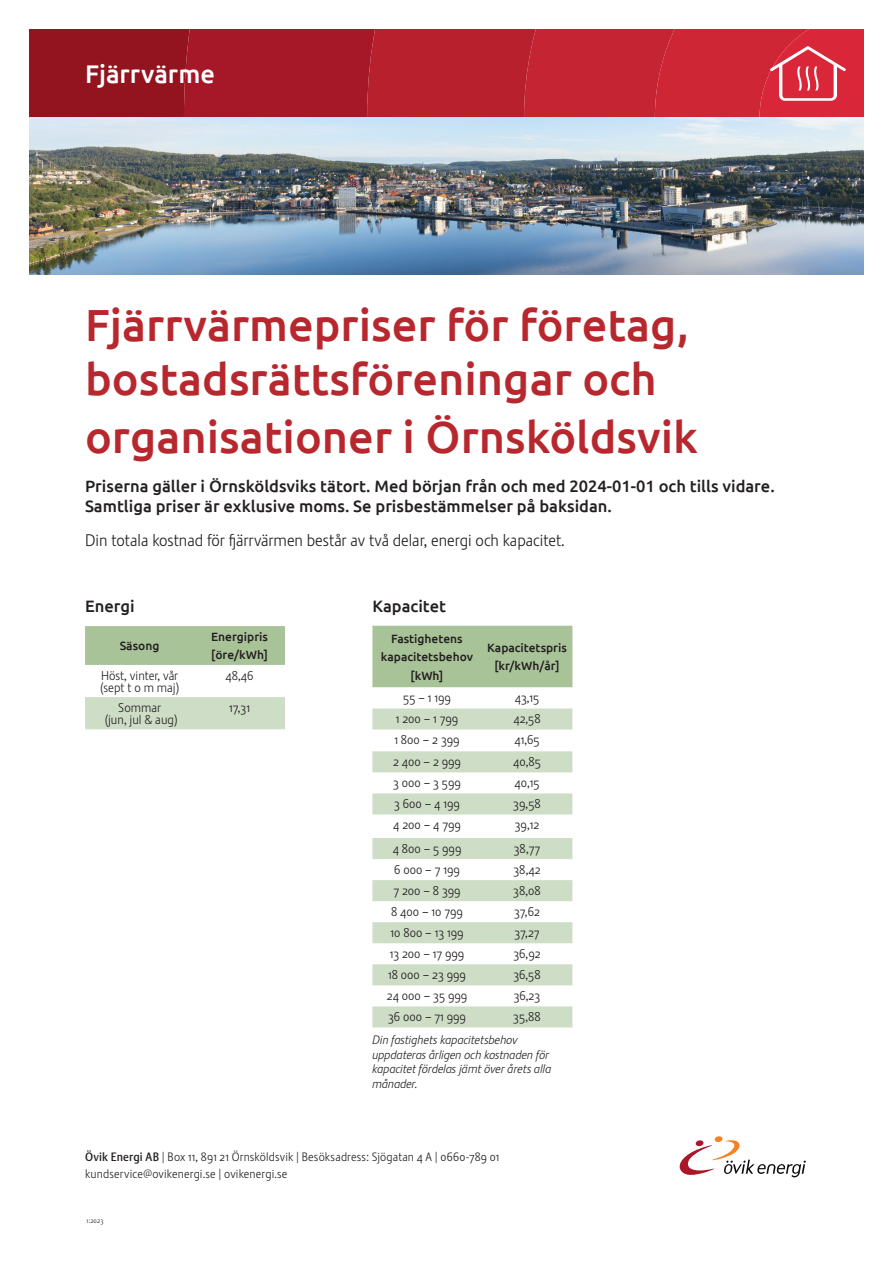
<style>
.page{position:relative;width:893px;height:1263px;background:#fff}
.page>*{position:absolute;margin:0;border:0;box-sizing:border-box;transform-origin:0 0}
.t1{font:500 45px/55.8px "Ubuntu";color:#b7282e}
.Produktvinjett{font:500 25.5px "Ubuntu";letter-spacing:-.005em;color:#fff}
.Faktarubrik_H2{font:500 16.5px "Ubuntu";color:#231f20}
.Faktarubrik_H2-2{font:300 16.5px "Stalemate Pro";color:#231f20}
.Faktarubrik_H2-3{font:300 12.6px/12.3px "Stalemate Pro";color:#231f20}
.t2{font:300 12px/16.5px "Stalemate Pro";letter-spacing:.015em;color:#231f20}
.Faktarubrik_H2-4{font:italic 300 12px/14.4px "Stalemate Pro";letter-spacing:-.005em;color:#231f20}
.Faktarubrik_H2-5{font:500 12px/18.3px "Ubuntu";color:#231f20;text-align:center}
.t3{font:300 6.75px "Stalemate Pro";color:#231f20}
.s1{font-weight:500}
</style>
<div class="page">
<svg style="left:680px;top:1136px;width:126px;height:41px"></svg>
<div style="left:85px;top:626px;width:200px;height:39px;background:#a9c399"></div>
<div style="left:85px;top:697px;width:200px;height:32px;background:#cdddc6"></div>
<div style="left:372px;top:626px;width:200px;height:61px;background:#a9c399"></div>
<svg style="left:372px;top:708px;width:200px;height:319px"></svg>
<svg style="left:30px;top:30px;width:833px;height:87px"></svg>
<img style="left:30px;top:117px;width:833px;height:157px">
<p class="Produktvinjett" style="left:85px;top:58px;width:131px">Fjärrvärme</p>
<p class="t1" style="left:85px;top:296px;width:614px">Fjärrvärmepriser för företag, bostadsrättsföreningar och organisationer i Örnsköldsvik</p>
<p class="Faktarubrik_H2" style="left:85px;top:476px;width:691px">Priserna gäller i Örnsköldsviks tätort. Med början från och med 2024-01-01 och tills vidare.</p>
<p class="Faktarubrik_H2" style="left:85px;top:496px;width:528px">Samtliga priser är exklusive moms. Se prisbestämmelser på baksidan.</p>
<p class="Faktarubrik_H2-2" style="left:85px;top:530px;width:481px">Din totala kostnad för fjärrvärmen består av två delar, energi och kapacitet.</p>
<p class="Faktarubrik_H2" style="left:85px;top:596px;width:51px">Energi</p>
<p class="Faktarubrik_H2-5" style="left:120px;top:636px;width:41px">Säsong</p>
<p class="Faktarubrik_H2-5" style="left:211px;top:627px;width:58px;text-align:left">Energipris [öre/kWh]</p>
<p class="Faktarubrik_H2-3" style="left:100px;top:669px;width:80px">Höst, vinter, vår (sept t o m maj)</p>
<p class="Faktarubrik_H2-3" style="left:226px;top:669px;width:30px">48,46</p>
<p class="Faktarubrik_H2-3" style="left:105px;top:701px;width:74px;text-align:center">Sommar<br>(jun, jul &amp; aug)</p>
<p class="Faktarubrik_H2-3" style="left:229px;top:701px;width:22px">17,31</p>
<p class="Faktarubrik_H2" style="left:372px;top:596px;width:75px">Kapacitet</p>
<p class="Faktarubrik_H2-5" style="left:381px;top:629px;width:94px">Fastighetens kapacitetsbehov [kWh]</p>
<p class="Faktarubrik_H2-5" style="left:487px;top:638px;width:81px">Kapacitetspris [kr/kWh/år]</p>
<p class="Faktarubrik_H2-3" style="left:403px;top:692px;width:49px">55 – 1 199</p>
<p class="Faktarubrik_H2-3" style="left:515px;top:692px;width:26px">43,15</p>
<p class="Faktarubrik_H2-3" style="left:396px;top:713px;width:64px">1 200 – 1 799</p>
<p class="Faktarubrik_H2-3" style="left:513px;top:713px;width:29px">42,58</p>
<p class="Faktarubrik_H2-3" style="left:394px;top:734px;width:67px">1 800 – 2 399</p>
<p class="Faktarubrik_H2-3" style="left:514px;top:734px;width:27px">41,65</p>
<p class="Faktarubrik_H2-3" style="left:393px;top:755px;width:69px">2 400 – 2 999</p>
<p class="Faktarubrik_H2-3" style="left:513px;top:755px;width:29px">40,85</p>
<p class="Faktarubrik_H2-3" style="left:393px;top:777px;width:69px">3 000 – 3 599</p>
<p class="Faktarubrik_H2-3" style="left:514px;top:777px;width:27px">40,15</p>
<p class="Faktarubrik_H2-3" style="left:394px;top:798px;width:67px">3 600 – 4 199</p>
<p class="Faktarubrik_H2-3" style="left:513px;top:798px;width:29px">39,58</p>
<p class="Faktarubrik_H2-3" style="left:393px;top:819px;width:69px">4 200 – 4 799</p>
<p class="Faktarubrik_H2-3" style="left:515px;top:819px;width:26px">39,12</p>
<p class="Faktarubrik_H2-3" style="left:393px;top:842px;width:70px">4 800 – 5 999</p>
<p class="Faktarubrik_H2-3" style="left:514px;top:842px;width:28px">38,77</p>
<p class="Faktarubrik_H2-3" style="left:394px;top:863px;width:67px">6 000 – 7 199</p>
<p class="Faktarubrik_H2-3" style="left:513px;top:863px;width:29px">38,42</p>
<p class="Faktarubrik_H2-3" style="left:393px;top:884px;width:69px">7 200 – 8 399</p>
<p class="Faktarubrik_H2-3" style="left:513px;top:884px;width:29px">38,08</p>
<p class="Faktarubrik_H2-3" style="left:391px;top:905px;width:73px">8 400 – 10 799</p>
<p class="Faktarubrik_H2-3" style="left:514px;top:905px;width:27px">37,62</p>
<p class="Faktarubrik_H2-3" style="left:391px;top:926px;width:74px">10 800 – 13 199</p>
<p class="Faktarubrik_H2-3" style="left:514px;top:926px;width:27px">37,27</p>
<p class="Faktarubrik_H2-3" style="left:390px;top:947px;width:76px">13 200 – 17 999</p>
<p class="Faktarubrik_H2-3" style="left:513px;top:947px;width:29px">36,92</p>
<p class="Faktarubrik_H2-3" style="left:388px;top:968px;width:79px">18 000 – 23 999</p>
<p class="Faktarubrik_H2-3" style="left:513px;top:968px;width:29px">36,58</p>
<p class="Faktarubrik_H2-3" style="left:387px;top:989px;width:82px">24 000 – 35 999</p>
<p class="Faktarubrik_H2-3" style="left:514px;top:989px;width:28px">36,23</p>
<p class="Faktarubrik_H2-3" style="left:388px;top:1011px;width:79px">36 000 – 71 999</p>
<p class="Faktarubrik_H2-3" style="left:513px;top:1011px;width:29px">35,88</p>
<p class="Faktarubrik_H2-4" style="left:372px;top:1033px;width:181px">Din fastighets kapacitetsbehov uppdateras årligen och kostnaden för kapacitet fördelas jämt över årets alla månader.</p>
<p class="t2" style="left:85px;top:1149px;width:416px"><span class="s1">Övik Energi AB</span> | Box 11, 891 21 Örnsköldsvik | Besöksadress: Sjögatan 4 A | 0660-789 01 kundservice@ovikenergi.se | ovikenergi.se</p>
<p class="t3" style="left:87px;top:1217px;width:18px">1:2023</p>
</div>
